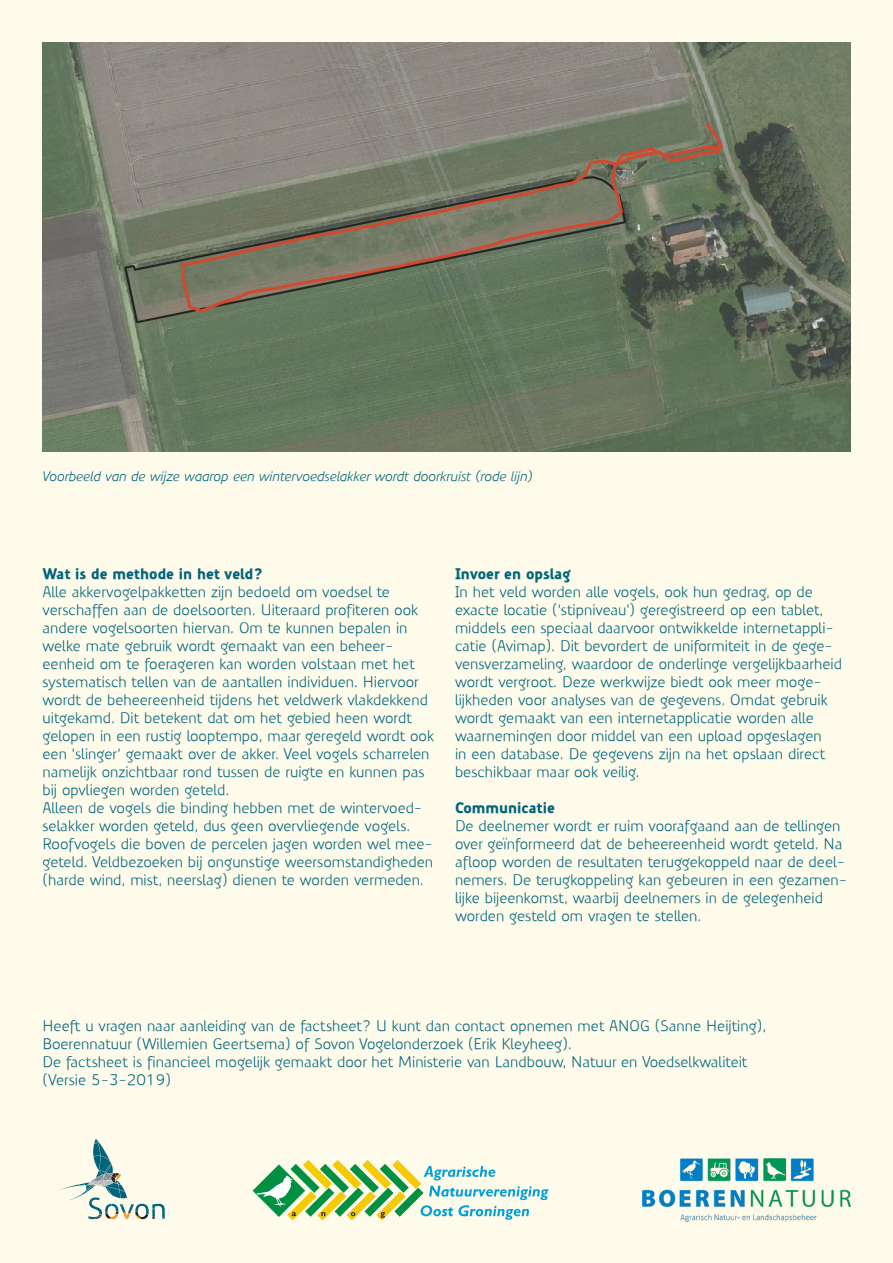
<style>
.page{position:relative;width:893px;height:1263px;background:#fffbea}
.page>*{position:absolute;margin:0;border:0;box-sizing:border-box;transform-origin:0 0}
.t1{font:15px/18px "Precious Sans";color:#00657c}
.t2{font:900 15px "Precious Sans";color:#00657c}
.t3{font:italic 13.5px "Precious Sans";color:#00657c}
</style>
<div class="page">
<svg style="left:253px;top:1160px;width:296px;height:60px"></svg>
<img style="left:642px;top:1158px;width:208px;height:63px">
<svg style="left:59px;top:1138px;width:106px;height:81px"></svg>
<img style="left:43px;top:43px;width:807px;height:408px">
<p class="t3" style="left:43px;top:468px;width:492px">Voorbeeld van de wijze waarop een wintervoedselakker wordt doorkruist (rode lijn)</p>
<p class="t2" style="left:43px;top:564px;width:222px">Wat is de methode in het veld?</p>
<p class="t1" style="left:43px;top:583px;width:393px">Alle akkervogelpakketten zijn bedoeld om voedsel te verschaffen aan de doelsoorten. Uiteraard profiteren ook andere vogelsoorten hiervan. Om te kunnen bepalen in welke mate gebruik wordt gemaakt van een beheer&shy;eenheid om te foerageren kan worden volstaan met het systematisch tellen van de aantallen individuen. Hiervoor wordt de beheereenheid tijdens het veldwerk vlakdekkend uitgekamd. Dit betekent dat om het gebied heen wordt gelopen in een rustig looptempo, maar geregeld wordt ook een ‘slinger’ gemaakt over de akker. Veel vogels scharrelen namelijk onzichtbaar rond tussen de ruigte en kunnen pas bij opvliegen worden geteld.</p>
<p class="t1" style="left:43px;top:799px;width:392px">Alleen de vogels die binding hebben met de wintervoed&shy;selakker worden geteld, dus geen overvliegende vogels.<br>Roofvogels die boven de percelen jagen worden wel mee&shy;geteld. Veldbezoeken bij ongunstige weersomstandigheden (harde wind, mist, neerslag) dienen te worden vermeden.</p>
<p class="t2" style="left:455px;top:564px;width:117px">Invoer en opslag</p>
<p class="t1" style="left:455px;top:583px;width:388px">In het veld worden alle vogels, ook hun gedrag, op de exacte locatie (‘stipniveau’) geregistreerd op een tablet, middels een speciaal daarvoor ontwikkelde internetappli&shy;catie (Avimap). Dit bevordert de uniformiteit in de gege&shy;vensverzameling, waardoor de onderlinge vergelijkbaarheid wordt vergroot. Deze werkwijze biedt ook meer moge&shy;lijkheden voor analyses van de gegevens. Omdat gebruik wordt gemaakt van een internetapplicatie worden alle waarnemingen door middel van een upload opgeslagen<br>in een database. De gegevens zijn na het opslaan direct beschikbaar maar ook veilig.</p>
<p class="t2" style="left:455px;top:798px;width:102px">Communicatie</p>
<p class="t1" style="left:455px;top:817px;width:394px">De deelnemer wordt er ruim voorafgaand aan de tellingen over geïnformeerd dat de beheereenheid wordt geteld. Na afloop worden de resultaten teruggekoppeld naar de deel&shy;nemers. De terugkoppeling kan gebeuren in een gezamen&shy;lijke bijeenkomst, waarbij deelnemers in de gelegenheid worden gesteld om vragen te stellen.</p>
<p class="t1" style="left:43px;top:1017px;width:725px">Heeft u vragen naar aanleiding van de factsheet? U kunt dan contact opnemen met ANOG (Sanne Heijting),</p>
<p class="t1" style="left:43px;top:1035px;width:531px">Boerennatuur (Willemien Geertsema) of Sovon Vogelonderzoek (Erik Kleyheeg).</p>
<p class="t1" style="left:43px;top:1053px;width:706px">De factsheet is financieel mogelijk gemaakt door het Ministerie van Landbouw, Natuur en Voedselkwaliteit</p>
<p class="t1" style="left:43px;top:1071px;width:130px">(Versie 5-3-2019)</p>
</div>
